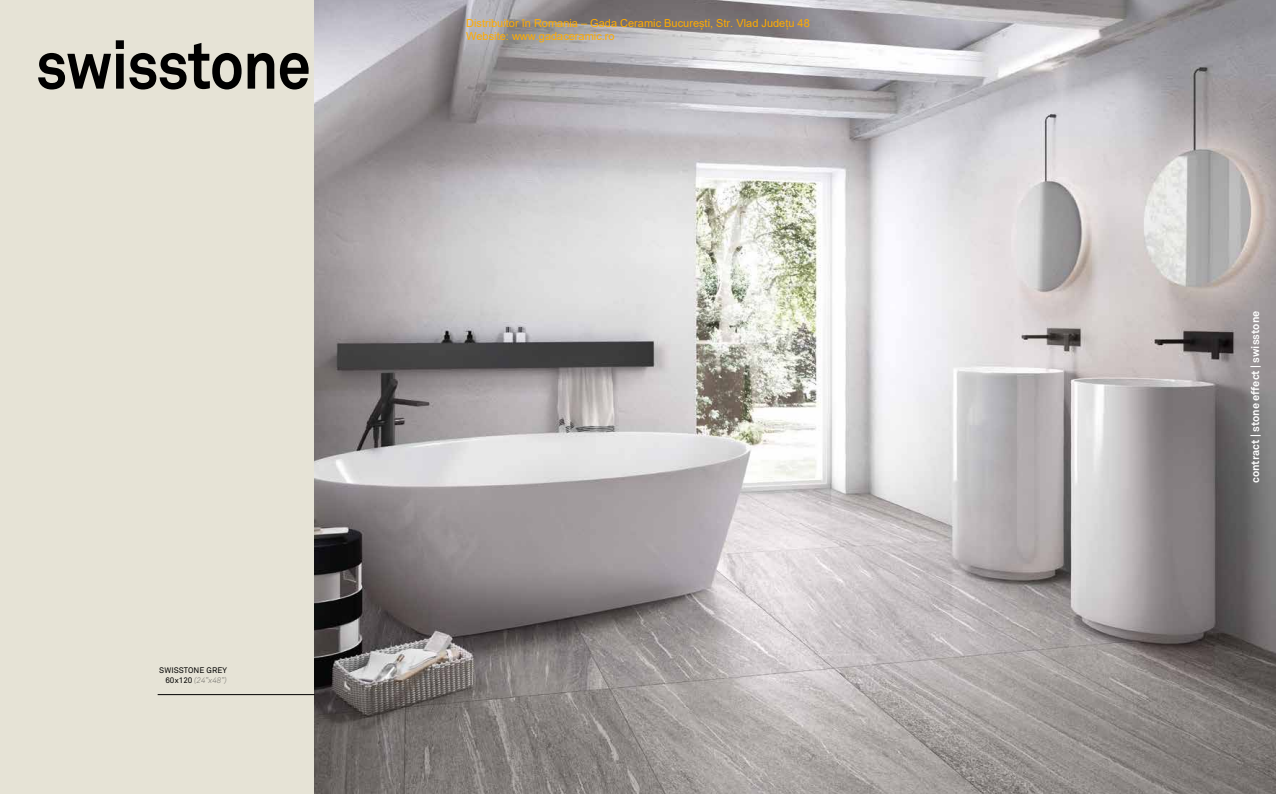
<style>
.page{position:relative;width:1276px;height:794px;background:#e6e3d6}
.page>*{position:absolute;margin:0;border:0;box-sizing:border-box;transform-origin:0 0}
.t1{font:700 67px "Akkurat Std";letter-spacing:-.02em;color:#000;scale:.9 1}
.t2{font:11px/13.2px "Arial";color:#ffab00}
.t3{font:700 11px "Akkurat Std";color:#fff}
.t4{font:8px/10px "Akkurat Std";letter-spacing:.01em;color:#000;text-align:right}
.s1{font-weight:300;font-style:italic;color:#6f6d69}
</style>
<div class="page">
<img style="left:315px;top:0;width:961px;height:794px">
<hr style="left:158px;top:694px;width:157px;height:1px;background:#000">
<h1 class="t1" style="left:36px;top:24px;width:307px">swisstone</h1>
<p class="t2" style="left:466px;top:16px;width:345px">Distribuitor în Romania – Gada Ceramic București, Str. Vlad Județu 48<br>Website: www.gadaceramic.ro</p>
<p class="t4" style="left:159px;top:665px;width:69px">SWISSTONE GREY<br>60x120 <span class="s1">(24”x48”)</span></p>
<p class="t3" style="left:1248px;top:483px;width:174px;rotate:-90deg">contract | stone effect | swisstone</p>
</div>
